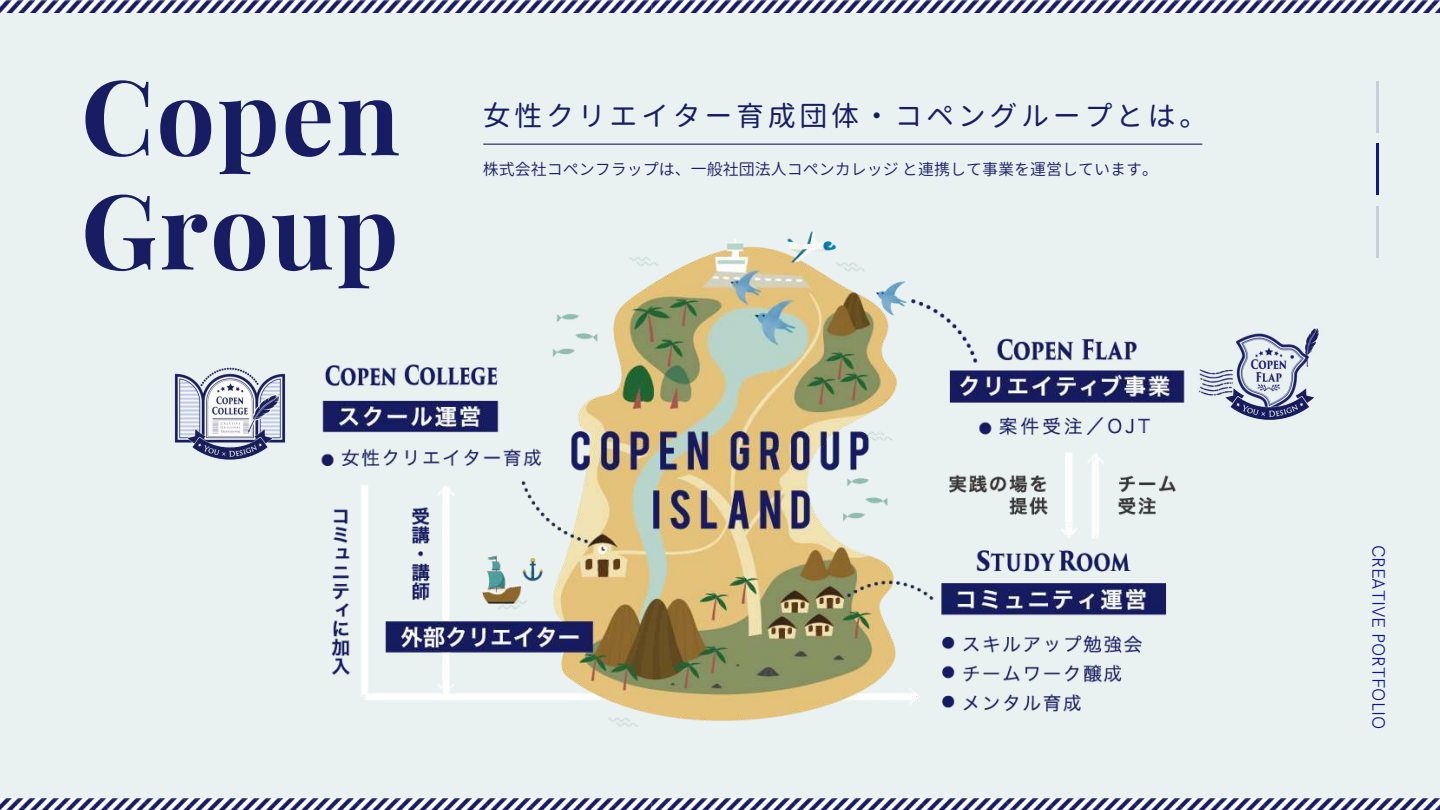
<style>
.page{position:relative;width:1440px;height:810px;background:#eaf1f1}
.page>*{position:absolute;margin:0;border:0;box-sizing:border-box;transform-origin:0 0}
.t1{font:700 104px/114.2px "Playfair Display";letter-spacing:.02em;color:#181d63}
.t2{font:28px "Gen Jyuu Gothic";letter-spacing:.13em;color:#181d63}
.t3{font:300 18px "HK Grotesk";color:#121489}
.t4{font:16px "Gen Jyuu Gothic";color:#181d63}
</style>
<div class="page">
<hr style="left:1376px;top:81px;width:2px;height:52px;background:#121489">
<hr style="left:1376px;top:144px;width:2px;height:51px;background:#121489">
<hr style="left:1376px;top:206px;width:2px;height:52px;background:#121489">
<img style="left:0;top:0;width:652px;height:12px">
<img style="left:652px;top:0;width:788px;height:12px">
<img style="left:0;top:798px;width:652px;height:12px">
<img style="left:652px;top:798px;width:788px;height:12px">
<img style="left:321px;top:231px;width:864px;height:496px">
<svg style="left:483px;top:144px;width:719px;height:1px"></svg>
<img style="left:174px;top:367px;width:112px;height:92px">
<img style="left:1198px;top:327px;width:121px;height:93px">
<h1 class="t1" style="left:81px;top:55px;width:321px">Copen<br>Group</h1>
<h2 class="t2" style="left:483px;top:96px;width:726px">女性クリエイター育成団体・コペングループとは。</h2>
<p class="t4" style="left:483px;top:158px;width:677px">株式会社コペンフラップは、一般社団法人コペンカレッジと連携して事業を運営しています。</p>
<p class="t3" style="left:1389px;top:545px;width:186px;rotate:90deg">CREATIVE PORTFOLIO</p>
</div>
